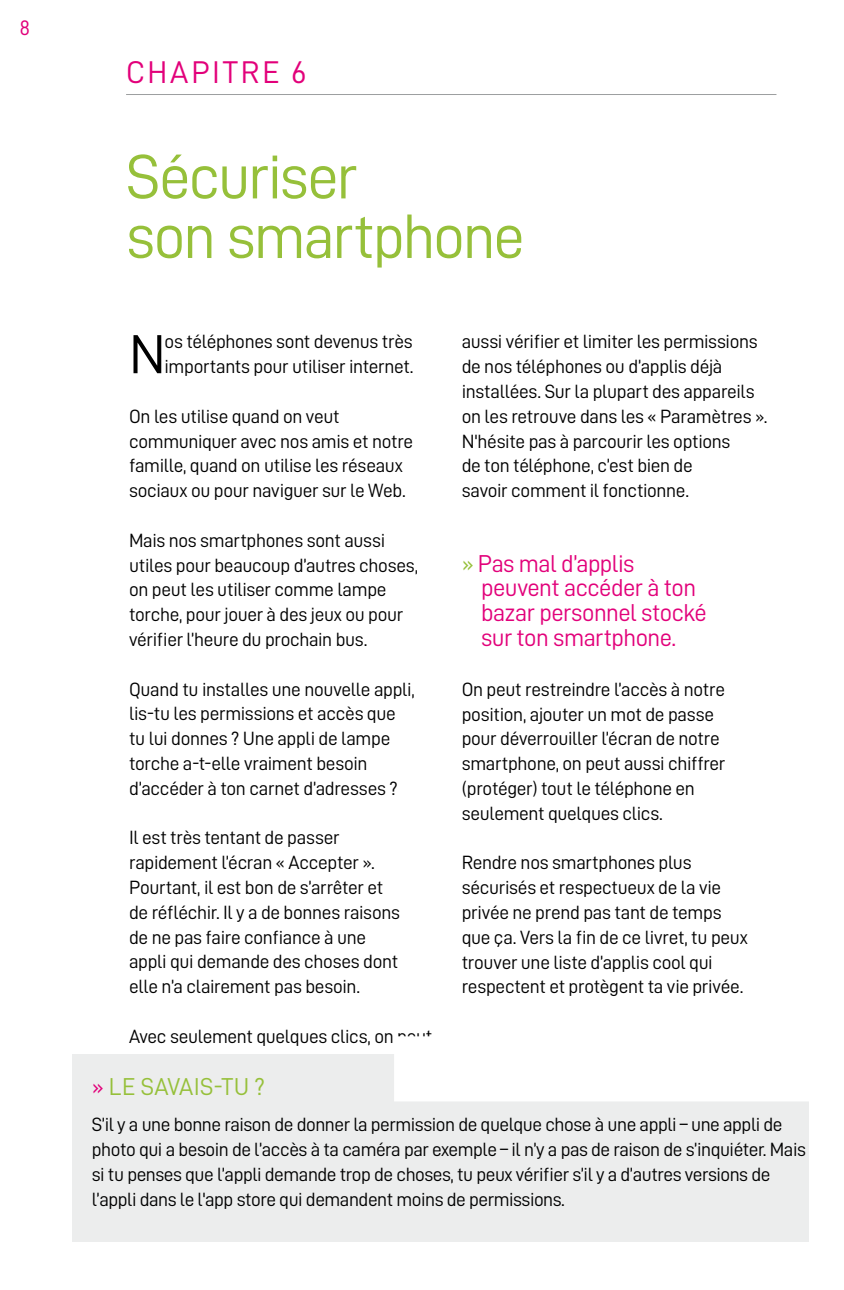
<style>
.page{position:relative;width:844px;height:1290px;background:#fff}
.page>*{position:absolute;margin:0;border:0;box-sizing:border-box;transform-origin:0 0}
.t1{font:63px/59.5px "D DIN";letter-spacing:-.035em;color:#96c03a}
.t2{font:55.12px "D DIN";color:#000}
.t3{font:31.5px "D DIN";letter-spacing:.09em;color:#e2007a}
.t4{font:24.5px/24.8px "D DIN";letter-spacing:-.025em;color:#e2007a}
.t5{font:24.5px "D DIN";letter-spacing:.01em;color:#96c03a}
.t6{font:21px "D DIN";color:#e1007b}
.t7{font:19.25px/24.8px "D DIN";letter-spacing:-.02em;color:#000}
.s1{color:#e2007a}
.s2{color:#96c03a}
</style>
<div class="page">
<div style="left:72px;top:1054px;width:736px;height:188px;background:#eceded"></div>
<hr style="left:126px;top:94px;width:650px;height:1px;background:#9c9e9f">
<div style="left:394px;top:1036px;width:434px;height:65px;background:#fff"></div>
<p class="t6" style="left:19px;top:16px;width:12px">8</p>
<h3 class="t3" style="left:126px;top:55px;width:182px">CHAPITRE 6</h3>
<h1 class="t1" style="left:126px;top:146px;width:400px">Sécuriser<br>son smartphone</h1>
<h2 class="t2" style="left:129px;top:324px;width:38px">N</h2>
<p class="t7" style="left:164px;top:329px;width:250px">os téléphones sont devenus très importants pour utiliser internet.</p>
<p class="t7" style="left:129px;top:403px;width:286px">On les utilise quand on veut communiquer avec nos amis et notre famille, quand on utilise les réseaux sociaux ou pour naviguer sur le Web.</p>
<p class="t7" style="left:129px;top:527px;width:290px">Mais nos smartphones sont aussi utiles pour beaucoup d’autres choses, on peut les utiliser comme lampe torche, pour jouer à des jeux ou pour vérifier l’heure du prochain bus.</p>
<p class="t7" style="left:129px;top:676px;width:287px">Quand tu installes une nouvelle appli, lis-tu les permissions et accès que tu lui donnes ? Une appli de lampe torche a-t-elle vraiment besoin d’accéder à ton carnet d’adresses ?</p>
<p class="t7" style="left:129px;top:825px;width:272px">Il est très tentant de passer rapidement l’écran « Accepter ».<br>Pourtant, il est bon de s’arrêter et de réfléchir. Il y a de bonnes raisons de ne pas faire confiance à une appli qui demande des choses dont elle n’a clairement pas besoin.</p>
<p class="t7" style="left:129px;top:1023px;width:305px">Avec seulement quelques clics, on peut</p>
<p class="t5" style="left:92px;top:1073px;width:175px"><span class="s1">»</span> LE SAVAIS-TU ?</p>
<p class="t7" style="left:92px;top:1112px;width:715px">S’il y a une bonne raison de donner la permission de quelque chose à une appli – une appli de photo qui a besoin de l’accès à ta caméra par exemple – il n’y a pas de raison de s’inquiéter. Mais si tu penses que l’appli demande trop de choses, tu peux vérifier s’il y a d’autres versions de l’appli dans le l'app store qui demandent moins de permissions.</p>
<p class="t7" style="left:461px;top:329px;width:307px">aussi vérifier et limiter les permissions de nos téléphones ou d’applis déjà installées. Sur la plupart des appareils on les retrouve dans les « Paramètres ».<br>N'hésite pas à parcourir les options<br>de ton téléphone, c’est bien de<br>savoir comment il fonctionne.</p>
<p class="t4" style="left:481px;top:550px;width:227px;text-indent:-19px"><span class="s2">»</span> Pas mal d’applis peuvent accéder à ton bazar personnel stocké sur ton smartphone.</p>
<p class="t7" style="left:461px;top:676px;width:265px">On peut restreindre l’accès à notre position, ajouter un mot de passe pour déverrouiller l’écran de notre smartphone, on peut aussi chiffrer (protéger) tout le téléphone en seulement quelques clics.</p>
<p class="t7" style="left:461px;top:850px;width:287px">Rendre nos smartphones plus sécurisés et respectueux de la vie privée ne prend pas tant de temps que ça. Vers la fin de ce livret, tu peux trouver une liste d’applis cool qui respectent et protègent ta vie privée.</p>
</div>
